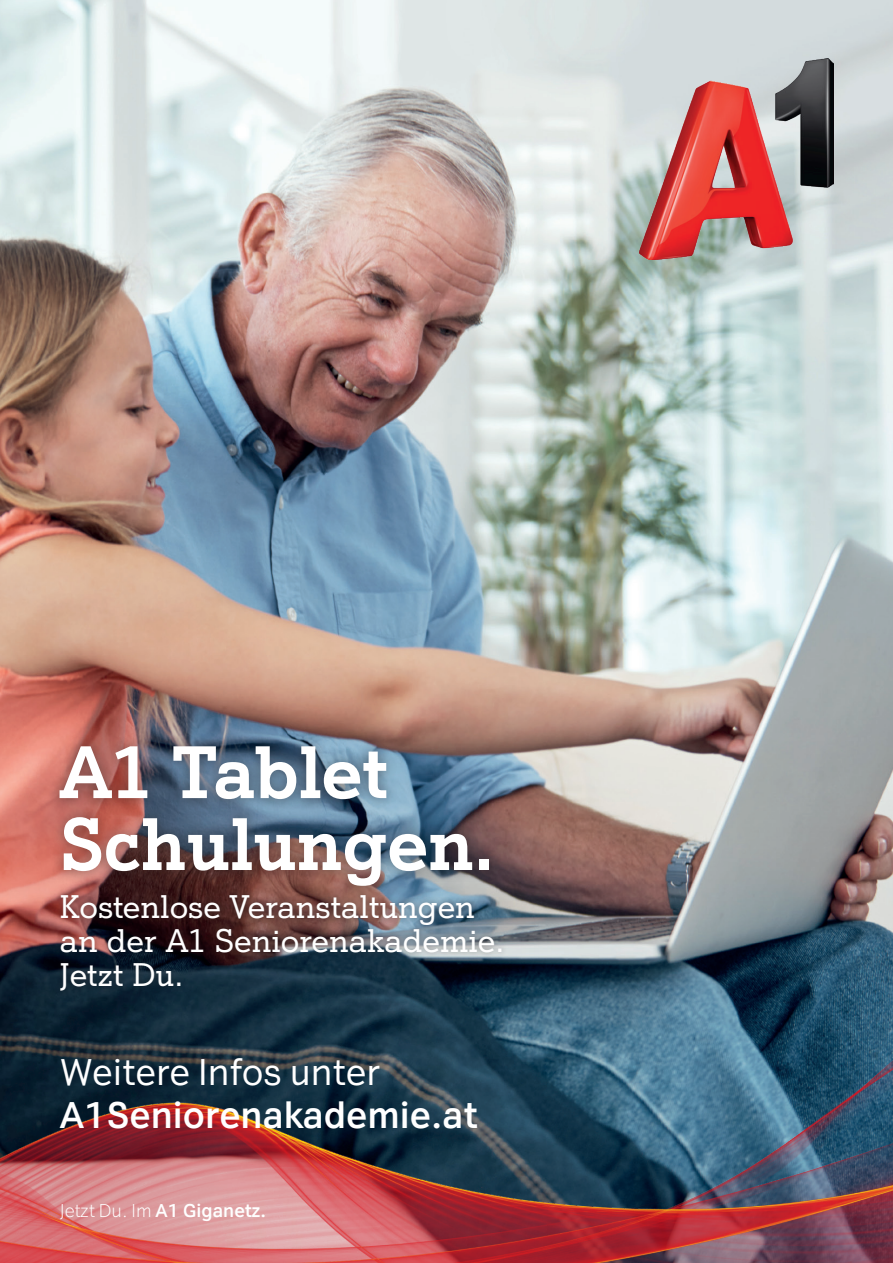
<style>
.page{position:relative;width:893px;height:1263px;background:#fff}
.page>*{position:absolute;margin:0;border:0;box-sizing:border-box;transform-origin:0 0}
.t1{font:700 71.85px "A1 Serif";color:#fff}
.t2{font:700 36px "A1 Sans";color:#fff}
.t3{font:36px "A1 Sans";color:#fff}
.t4{font:31.65px "A1 Serif";color:#fff}
.t5{font:700 18px "A1 Sans";color:#fff}
.s1{font-weight:300}
</style>
<div class="page">
<img style="left:0;top:0;width:893px;height:1043px">
<img style="left:0;top:1043px;width:893px;height:220px">
<div style="left:46px;top:733px;width:456px;height:166px;background:#231f20;opacity:.5"></div>
<div style="left:54px;top:889px;width:454px;height:107px;background:#231f20;opacity:.5"></div>
<img style="left:640px;top:59px;width:193px;height:200px">
<p class="t1" style="left:60px;top:726px;width:330px">A1 Tablet</p>
<p class="t1" style="left:60px;top:798px;width:436px">Schulungen.</p>
<p class="t4" style="left:60px;top:887px;width:417px">Kostenlose Veranstaltungen</p>
<p class="t4" style="left:60px;top:920px;width:446px">an der A1 Seniorenakademie.</p>
<p class="t4" style="left:60px;top:954px;width:125px">Jetzt Du.</p>
<p class="t3" style="left:60px;top:1049px;width:322px">Weitere Infos unter</p>
<p class="t2" style="left:60px;top:1092px;width:419px">A1Seniorenakademie.at</p>
<p class="t5" style="left:60px;top:1199px;width:208px"><span class="s1">Jetzt Du. Im</span> A1 Giganetz.</p>
</div>
